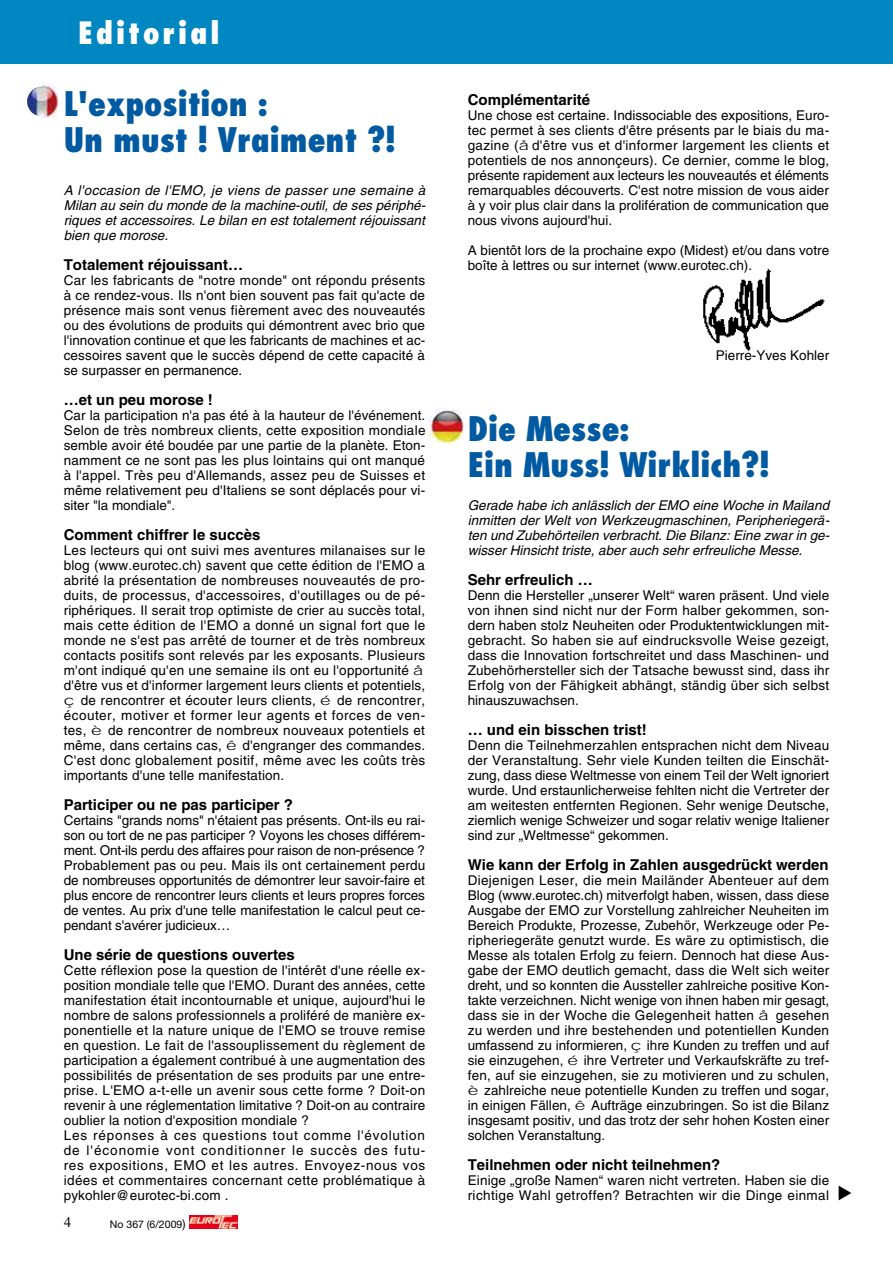
<style>
.page{position:relative;width:893px;height:1263px;background:#fff}
.page>*{position:absolute;margin:0;border:0;box-sizing:border-box;transform-origin:0 0}
.t1{font:800 condensed 33px/36px "Futura";color:#005aa2}
.t2{font:800 condensed 30px "Futura";letter-spacing:.1em;color:#fff}
.t3{font:700 15px "Helvetica";color:#000}
.t4{font:13.5px/15px "Helvetica";letter-spacing:.01em;color:#000;text-align:justify}
.t5{font:italic 13.5px/15px "Helvetica";color:#000;text-align:justify}
.t6{font:13.5px/15px "Helvetica";letter-spacing:.03em;color:#000}
.t7{font:10.5px "Helvetica Neue";color:#000}
.s1{font-size:12px}
</style>
<div class="page">
<svg style="left:189px;top:1215px;width:49px;height:13px"></svg>
<img style="left:190px;top:1215px;width:47px;height:13px">
<img style="left:703px;top:268px;width:122px;height:83px">
<div style="left:0;top:0;width:893px;height:64px;background:#0087c1"></div>
<img style="left:27px;top:83px;width:32px;height:35px">
<img style="left:427px;top:408px;width:39px;height:38px;border-radius:10px">
<h2 class="t2" style="left:78px;top:20px;width:143px">Editorial</h2>
<h1 class="t1" style="left:64px;top:89px;width:333px">L'exposition :<br>Un must ! Vraiment ?!</h1>
<p class="t5" style="left:64px;top:184px;width:363px">A l'occasion de l'EMO, je viens de passer une semaine à Milan au sein du monde de la machine-outil, de ses périphé&shy;riques et accessoires. Le bilan en est totalement réjouissant bien que morose.</p>
<p class="t3" style="left:64px;top:259px;width:181px">Totalement réjouissant…</p>
<p class="t4" style="left:64px;top:274px;width:363px">Car les fabricants de "notre monde" ont répondu présents à ce rendez-vous. Ils n'ont bien souvent pas fait qu'acte de présence mais sont venus fièrement avec des nouveautés ou des évolutions de produits qui démontrent avec brio que l'innovation continue et que les fabricants de machines et ac&shy;cessoires savent que le succès dépend de cette capacité à se surpasser en permanence.</p>
<p class="t3" style="left:64px;top:394px;width:151px">…et un peu morose !</p>
<p class="t4" style="left:64px;top:409px;width:363px">Car la participation n'a pas été à la hauteur de l'événement.<br>Selon de très nombreux clients, cette exposition mondiale semble avoir été boudée par une partie de la planète. Eton&shy;namment ce ne sont pas les plus lointains qui ont manqué à l'appel. Très peu d'Allemands, assez peu de Suisses et même relativement peu d'Italiens se sont déplacés pour vi&shy;siter "la mondiale".</p>
<p class="t3" style="left:64px;top:529px;width:198px">Comment chiffrer le succès</p>
<p class="t4" style="left:64px;top:544px;width:363px">Les lecteurs qui ont suivi mes aventures milanaises sur le</p>
<p class="t4" style="left:64px;top:559px;width:363px">blog (www.eurotec.ch) savent que cette édition de l'EMO a</p>
<p class="t4" style="left:64px;top:574px;width:363px">abrité la présentation de nombreuses nouveautés de pro-</p>
<p class="t4" style="left:64px;top:589px;width:363px">duits, de processus, d'accessoires, d'outillages ou de pé-</p>
<p class="t4" style="left:64px;top:604px;width:363px">riphériques. Il serait trop optimiste de crier au succès total,</p>
<p class="t4" style="left:64px;top:619px;width:363px">mais cette édition de l'EMO a donné un signal fort que le</p>
<p class="t4" style="left:64px;top:634px;width:363px">monde ne s'est pas arrêté de tourner et de très nombreux</p>
<p class="t4" style="left:64px;top:649px;width:363px">contacts positifs sont relevés par les exposants. Plusieurs</p>
<p class="t4" style="left:64px;top:664px;width:347px">m'ont indiqué qu'en une semaine ils ont eu l'opportunité</p>
<p class="t4" style="left:64px;top:679px;width:363px">d'être vus et d'informer largement leurs clients et potentiels,</p>
<p class="t4" style="left:81px;top:694px;width:237px">de rencontrer et écouter leurs clients,</p>
<p class="t4" style="left:64px;top:694px;width:363px;text-indent:273px">de rencontrer, écouter, motiver et former leur agents et forces de ven&shy;tes, ➔ de rencontrer de nombreux nouveaux potentiels et même, dans certains cas,</p>
<p class="t4" style="left:64px;top:739px;width:363px;text-indent:179px">d'engranger des commandes.<br>C'est donc globalement positif, même avec les coûts très importants d'une telle manifestation.</p>
<p class="t3" style="left:64px;top:799px;width:231px">Participer ou ne pas participer ?</p>
<p class="t4" style="left:64px;top:814px;width:363px">Certains "grands noms" n'étaient pas présents. Ont-ils eu rai&shy;son ou tort de ne pas participer ? Voyons les choses différem&shy;ment. Ont-ils perdu des affaires pour raison de non-présence ?<br>Probablement pas ou peu. Mais ils ont certainement perdu de nombreuses opportunités de démontrer leur savoir-faire et plus encore de rencontrer leurs clients et leurs propres forces de ventes. Au prix d'une telle manifestation le calcul peut ce&shy;pendant s'avérer judicieux…</p>
<p class="t3" style="left:64px;top:949px;width:232px">Une série de questions ouvertes</p>
<p class="t4" style="left:64px;top:964px;width:363px;text-align:left">Cette réflexion pose la question de l'intérêt d'une réelle ex&shy;position mondiale telle que l'EMO. Durant des années, cette manifestation était incontournable et unique, aujourd'hui le nombre de salons professionnels a proliféré de manière ex&shy;ponentielle et la nature unique de l'EMO se trouve remise en question. Le fait de l'assouplissement du règlement de participation a également contribué à une augmentation des possibilités de présentation de ses produits par une entre&shy;prise. L'EMO a-t-elle un avenir sous cette forme ? Doit-on revenir à une réglementation limitative ? Doit-on au contraire oublier la notion d'exposition mondiale ?<br>Les réponses à ces questions tout comme l'évolution de l'économie vont conditionner le succès des futu&shy;res expositions, EMO et les autres. Envoyez-nous vos idées et commentaires concernant cette problématique à pykohler@eurotec-bi.com .</p>
<p class="t7" style="left:110px;top:1220px;width:77px">No 367 (6/2009<span class="s1">)</span></p>
<p class="t3" style="left:468px;top:94px;width:124px">Complémentarité</p>
<p class="t4" style="left:468px;top:109px;width:363px">Une chose est certaine. Indissociable des expositions, Euro&shy;tec permet à ses clients d'être présents par le biais du ma&shy;gazine ( d'être vus et d'informer largement les clients et potentiels de nos annonçeurs). Ce dernier, comme le blog, présente rapidement aux lecteurs les nouveautés et éléments remarquables découverts. C'est notre mission de vous aider à y voir plus clair dans la prolifération de communication que nous vivons aujourd'hui.</p>
<p class="t4" style="left:468px;top:244px;width:363px">A bientôt lors de la prochaine expo (Midest) et/ou dans votre boîte à lettres ou sur internet (www.eurotec.ch).</p>
<p class="t4" style="left:716px;top:349px;width:115px">Pierre-Yves Kohler</p>
<h1 class="t1" style="left:468px;top:414px;width:303px">Die Messe:<br>Ein Muss! Wirklich?!</h1>
<p class="t5" style="left:468px;top:499px;width:363px">Gerade habe ich anlässlich der EMO eine Woche in Mailand inmitten der Welt von Werkzeugmaschinen, Peripheriegerä&shy;ten und Zubehörteilen verbracht. Die Bilanz: Eine zwar in ge&shy;wisser Hinsicht triste, aber auch sehr erfreuliche Messe.</p>
<p class="t3" style="left:468px;top:574px;width:127px">Sehr erfreulich …</p>
<p class="t4" style="left:468px;top:589px;width:363px">Denn die Hersteller „unserer Welt“ waren präsent. Und viele von ihnen sind nicht nur der Form halber gekommen, son&shy;dern haben stolz Neuheiten oder Produktentwicklungen mit&shy;gebracht. So haben sie auf eindrucksvolle Weise gezeigt, dass die Innovation fortschreitet und dass Maschinen- und Zubehörhersteller sich der Tatsache bewusst sind, dass ihr Erfolg von der Fähigkeit abhängt, ständig über sich selbst hinauszuwachsen.</p>
<p class="t3" style="left:468px;top:724px;width:181px">… und ein bisschen trist!</p>
<p class="t4" style="left:468px;top:739px;width:363px">Denn die Teilnehmerzahlen entsprachen nicht dem Niveau der Veranstaltung. Sehr viele Kunden teilten die Einschät&shy;zung, dass diese Weltmesse von einem Teil der Welt ignoriert wurde. Und erstaunlicherweise fehlten nicht die Vertreter der am weitesten entfernten Regionen. Sehr wenige Deutsche, ziemlich wenige Schweizer und sogar relativ wenige Italiener sind zur „Weltmesse“ gekommen.</p>
<p class="t3" style="left:468px;top:859px;width:362px">Wie kann der Erfolg in Zahlen ausgedrückt werden</p>
<p class="t4" style="left:468px;top:874px;width:363px">Diejenigen Leser, die mein Mailänder Abenteuer auf dem Blog (www.eurotec.ch) mitverfolgt haben, wissen, dass diese Ausgabe der EMO zur Vorstellung zahlreicher Neuheiten im Bereich Produkte, Prozesse, Zubehör, Werkzeuge oder Pe&shy;ripheriegeräte genutzt wurde. Es wäre zu optimistisch, die Messe als totalen Erfolg zu feiern. Dennoch hat diese Aus&shy;gabe der EMO deutlich gemacht, dass die Welt sich weiter dreht, und so konnten die Aussteller zahlreiche positive Kon&shy;takte verzeichnen. Nicht wenige von ihnen haben mir gesagt, dass sie in der Woche die Gelegenheit hatten</p>
<p class="t4" style="left:468px;top:1009px;width:363px;text-indent:308px">gesehen zu werden und ihre bestehenden und potentiellen Kunden umfassend zu informieren,</p>
<p class="t4" style="left:647px;top:1039px;width:184px">ihre Kunden zu treffen und auf</p>
<p class="t4" style="left:468px;top:1054px;width:363px;text-align:right">ihre Vertreter und Verkaufskräfte zu tref-<br>fen, auf sie einzugehen, sie zu motivieren und zu schulen,</p>
<p class="t4" style="left:468px;top:1084px;width:363px">➔ zahlreiche neue potentielle Kunden zu treffen und sogar, in einigen Fällen,</p>
<p class="t4" style="left:468px;top:1054px;width:97px">sie einzugehen,</p>
<p class="t4" style="left:468px;top:1099px;width:363px;text-indent:123px">Aufträge einzubringen. So ist die Bilanz insgesamt positiv, und das trotz der sehr hohen Kosten einer solchen Veranstaltung.</p>
<p class="t3" style="left:468px;top:1159px;width:254px">Teilnehmen oder nicht teilnehmen?</p>
<p class="t6" style="left:468px;top:1174px;width:363px">Einige „große Namen“ waren nicht vertreten. Haben sie die richtige Wahl getroffen? Betrachten wir die Dinge einmal</p>
</div>
